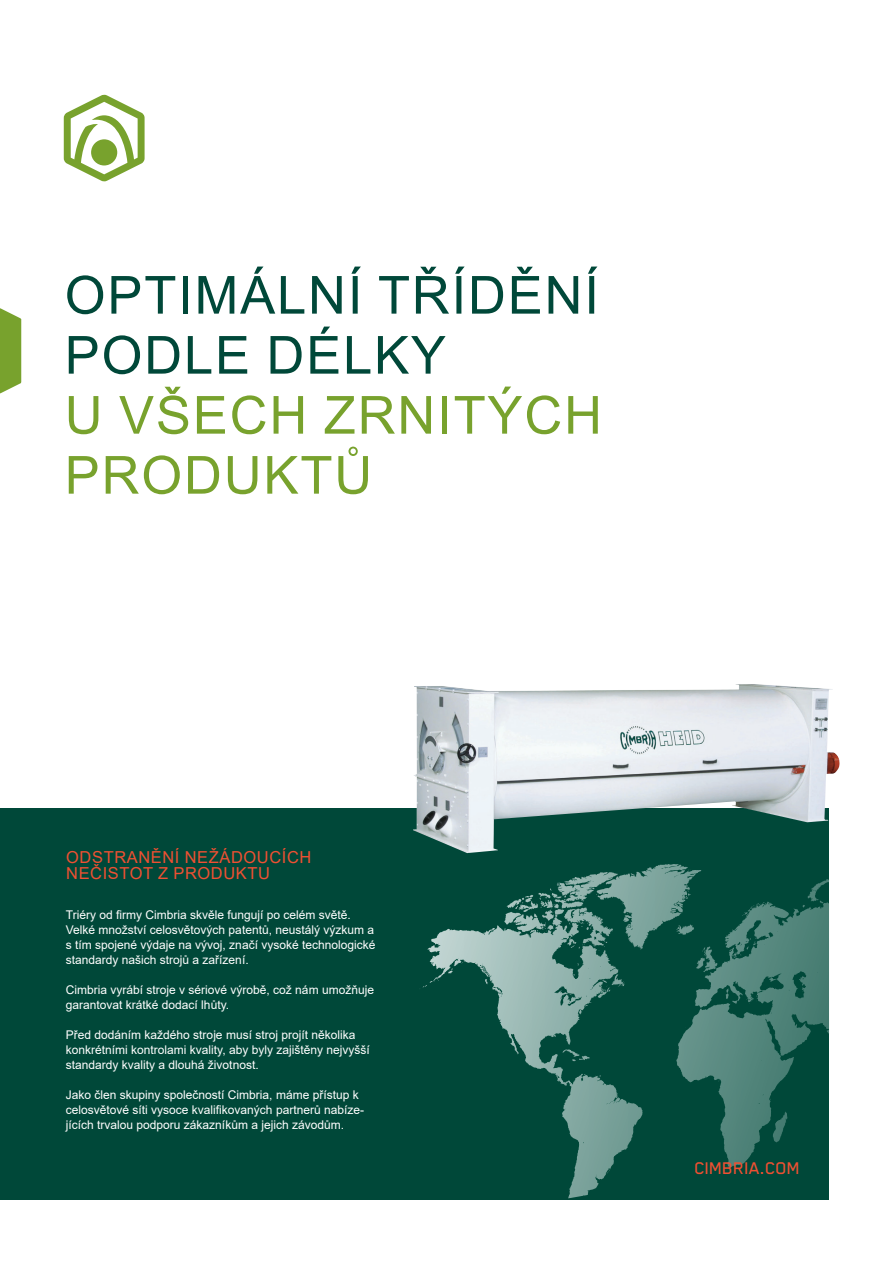
<style>
.page{position:relative;width:893px;height:1263px;background:#fff}
.page>*{position:absolute;margin:0;border:0;box-sizing:border-box;transform-origin:0 0}
.ARIAL_CB_Head_40_38{font:52.5px/60px "Arial";letter-spacing:.035em;color:#004839}
.ARIAL_CB_Head_40_38-2{font:52.5px/60px "Arial";letter-spacing:.035em;color:#78a22d}
.CB_Head_13_13{font:500 19.5px "Blender";color:#ef5032}
.ARIAL_CB_Head_13_13{font:16.5px/16.5px "Arial";letter-spacing:.035em;color:#ef5032}
.ARIAL_CB_Text_8_5_11{font:12px/15px "Arial";color:#fff}
</style>
<div class="page">
<svg style="left:0;top:808px;width:829px;height:391px;background:#115446"></svg>
<svg style="left:0;top:308px;width:21px;height:85px;background:#87ac45"></svg>
<svg style="left:64px;top:95px;width:81px;height:86px"></svg>
<img style="left:413px;top:684px;width:426px;height:169px">
<svg style="left:642px;top:864px;width:26px;height:10px"></svg>
<p class="ARIAL_CB_Head_40_38" style="left:65px;top:265px;width:536px">OPTIMÁLNÍ TŘÍDĚNÍ<br>PODLE DÉLKY</p>
<p class="ARIAL_CB_Head_40_38-2" style="left:65px;top:385px;width:539px">U VŠECH ZRNITÝCH<br>PRODUKTŮ</p>
<p class="ARIAL_CB_Head_13_13" style="left:66px;top:848px;width:247px">ODSTRANĚNÍ NEŽÁDOUCÍCH<br>NEČISTOT Z PRODUKTU</p>
<p class="ARIAL_CB_Text_8_5_11" style="left:66px;top:907px;width:311px">Triéry od firmy Cimbria skvěle fungují po celém světě.<br>Velké množství celosvětových patentů, neustálý výzkum a s tím spojené výdaje na vývoj, značí vysoké technologické standardy našich strojů a zařízení.</p>
<p class="ARIAL_CB_Text_8_5_11" style="left:66px;top:982px;width:310px">Cimbria vyrábí stroje v sériové výrobě, což nám umožňuje garantovat krátké dodací lhůty.</p>
<p class="ARIAL_CB_Text_8_5_11" style="left:66px;top:1027px;width:305px">Před dodáním každého stroje musí stroj projít několika konkrétními kontrolami kvality, aby byly zajištěny nejvyšší standardy kvality a dlouhá životnost.</p>
<p class="ARIAL_CB_Text_8_5_11" style="left:66px;top:1087px;width:300px">Jako člen skupiny společností Cimbria, máme přístup k celosvětové síti vysoce kvalifikovaných partnerů nabíze&shy;jících trvalou podporu zákazníkům a jejich závodům.</p>
<p class="CB_Head_13_13" style="left:695px;top:1157px;width:107px">CIMBRIA.COM</p>
</div>
